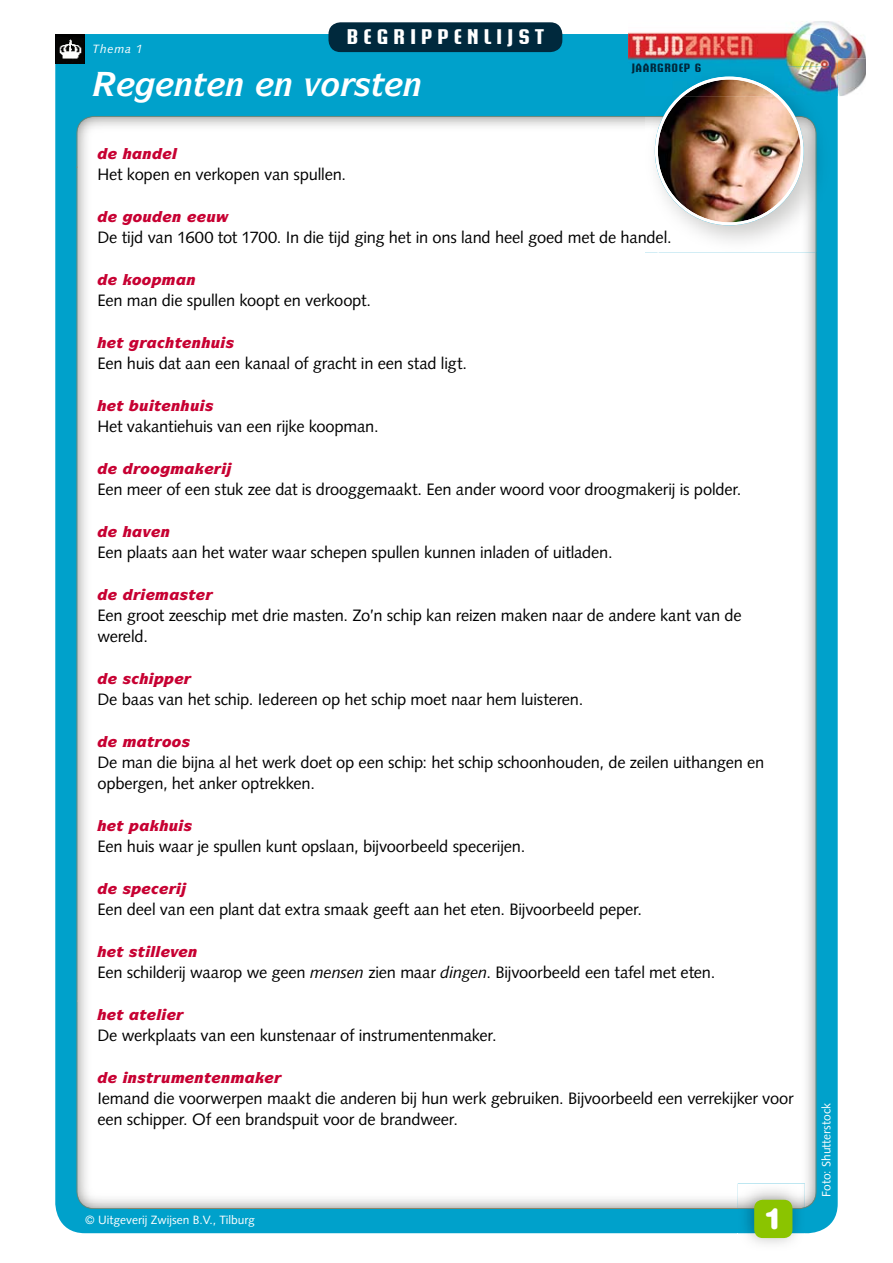
<style>
.page{position:relative;width:893px;height:1263px;background:#fff}
.page>*{position:absolute;margin:0;border:0;box-sizing:border-box;transform-origin:0 0}
.t1{font:italic 700 33px "ITC Symbol Std";color:#fff}
.t2{font:900 29.25px "Helvetica Rounded LT Std";color:#fff}
.t3{font:700 21px "Briem Akademi Std";letter-spacing:.25em;color:#fff}
.t4{font:16.5px/21px "Syntax LT Std";letter-spacing:-.015em;color:#000}
.t5{font:italic 900 15px "ITC Symbol Std";color:#c70132}
.t6{font:12px "Syntax LT Std";color:#fff}
.t7{font:700 12px "Briem Akademi Std";letter-spacing:.05em;color:#00293d}
.t8{font:italic 12px "Syntax LT Std";letter-spacing:.07em;color:#fff}
.s1{font-style:italic}
</style>
<div class="page">
<div style="left:55px;top:34px;width:783px;height:1199px;background:#00a1cb;border-radius:30px"></div>
<div style="left:130px;top:168px;width:527px;height:832px;background:#fff"></div>
<div style="left:657px;top:252px;width:148px;height:955px;background:#fff"></div>
<div style="left:130px;top:1000px;width:529px;height:207px;background:#fff"></div>
<img style="left:77px;top:116px;width:568px;height:52px">
<img style="left:77px;top:166px;width:53px;height:1043px">
<img style="left:805px;top:252px;width:11px;height:956px">
<img style="left:128px;top:1207px;width:610px;height:2px">
<img style="left:804px;top:113px;width:15px;height:139px">
<img style="left:645px;top:116px;width:171px;height:136px">
<img style="left:655px;top:96px;width:149px;height:129px">
<img style="left:738px;top:1183px;width:67px;height:61px">
<div style="left:754px;top:1200px;width:38px;height:38px;background:#8bc400;border-radius:9px"></div>
<div style="left:328px;top:22px;width:234px;height:30px;background:#00293d;border-radius:12px"></div>
<img style="left:771px;top:21px;width:95px;height:37px">
<img style="left:838px;top:58px;width:28px;height:38px">
<img style="left:629px;top:34px;width:209px;height:62px">
<img style="left:679px;top:77px;width:101px;height:19px">
<div style="left:55px;top:34px;width:30px;height:30px;background:#000"></div>
<img style="left:59px;top:39px;width:23px;height:21px">
<svg style="left:182px;top:340px;width:9px;height:8px"></svg>
<svg style="left:201px;top:337px;width:9px;height:11px"></svg>
<svg style="left:220px;top:337px;width:6px;height:11px"></svg>
<svg style="left:97px;top:400px;width:19px;height:11px"></svg>
<svg style="left:129px;top:400px;width:10px;height:11px"></svg>
<svg style="left:149px;top:400px;width:5px;height:11px"></svg>
<svg style="left:162px;top:403px;width:9px;height:8px"></svg>
<svg style="left:180px;top:400px;width:9px;height:11px"></svg>
<svg style="left:199px;top:400px;width:6px;height:11px"></svg>
<svg style="left:98px;top:463px;width:19px;height:11px"></svg>
<svg style="left:98px;top:589px;width:19px;height:11px"></svg>
<svg style="left:98px;top:673px;width:19px;height:11px"></svg>
<svg style="left:98px;top:736px;width:49px;height:11px"></svg>
<svg style="left:154px;top:739px;width:8px;height:8px"></svg>
<svg style="left:98px;top:883px;width:19px;height:11px"></svg>
<svg style="left:97px;top:946px;width:19px;height:11px"></svg>
<svg style="left:145px;top:946px;width:6px;height:11px"></svg>
<svg style="left:161px;top:949px;width:9px;height:8px"></svg>
<svg style="left:179px;top:949px;width:9px;height:8px"></svg>
<svg style="left:97px;top:1009px;width:19px;height:11px"></svg>
<svg style="left:130px;top:1012px;width:9px;height:8px"></svg>
<svg style="left:147px;top:1009px;width:37px;height:11px"></svg>
<svg style="left:98px;top:1072px;width:30px;height:11px"></svg>
<svg style="left:153px;top:1075px;width:9px;height:8px"></svg>
<svg style="left:171px;top:1075px;width:23px;height:8px"></svg>
<svg style="left:212px;top:1075px;width:9px;height:8px"></svg>
<svg style="left:230px;top:1072px;width:52px;height:11px"></svg>
<svg style="left:98px;top:148px;width:79px;height:11px"></svg>
<div style="left:98px;top:211px;width:131px;height:14px;background:#fff"></div>
<svg style="left:98px;top:274px;width:88px;height:14px"></svg>
<svg style="left:97px;top:337px;width:77px;height:14px"></svg>
<div style="left:123px;top:463px;width:109px;height:14px;background:#fff"></div>
<svg style="left:98px;top:526px;width:71px;height:11px"></svg>
<svg style="left:123px;top:589px;width:90px;height:11px"></svg>
<svg style="left:123px;top:673px;width:69px;height:14px"></svg>
<svg style="left:97px;top:820px;width:95px;height:14px"></svg>
<svg style="left:123px;top:883px;width:64px;height:14px"></svg>
<p class="t8" style="left:92px;top:41px;width:52px">Thema 1</p>
<p class="t3" style="left:347px;top:25px;width:199px">BEGRIPPENLIJST</p>
<h1 class="t1" style="left:174px;top:63px;width:249px">■▼ ■ ■ ❖□ ▲▼ ■</h1>
<p class="t7" style="left:632px;top:61px;width:71px">JAARGROEP 6</p>
<p class="t4" style="left:97px;top:164px;width:250px">Het kopen en verkopen van spullen.</p>
<p class="t4" style="left:97px;top:227px;width:576px">De tijd van 1600 tot 1700. In die tijd ging het in ons land heel goed met de handel.</p>
<p class="t5" style="left:186px;top:270px;width:11px">■</p>
<p class="t4" style="left:97px;top:290px;width:275px">Een man die spullen koopt en verkoopt.</p>
<p class="t5" style="left:175px;top:333px;width:61px">▼■◆▲</p>
<p class="t4" style="left:97px;top:353px;width:371px">Een huis dat aan een kanaal of gracht in een stad ligt.</p>
<p class="t5" style="left:116px;top:396px;width:98px">▼ ◆▼ ■◆▲</p>
<p class="t4" style="left:97px;top:416px;width:283px">Het vakantiehuis van een rijke koopman.</p>
<p class="t4" style="left:97px;top:479px;width:646px">Een meer of een stuk zee dat is drooggemaakt. Een ander woord voor droogmakerij is polder.</p>
<p class="t4" style="left:97px;top:542px;width:517px">Een plaats aan het water waar schepen spullen kunnen inladen of uitladen.</p>
<p class="t4" style="left:97px;top:605px;width:646px">Een groot zeeschip met drie masten. Zo’n schip kan reizen maken naar de andere kant van de wereld.</p>
<p class="t4" style="left:97px;top:689px;width:487px">De baas van het schip. Iedereen op het schip moet naar hem luisteren.</p>
<p class="t5" style="left:147px;top:732px;width:45px">▼ □□▲</p>
<p class="t4" style="left:97px;top:752px;width:668px">De man die bijna al het werk doet op een schip: het schip schoonhouden, de zeilen uithangen en opbergen, het anker optrekken.</p>
<p class="t4" style="left:97px;top:836px;width:429px">Een huis waar je spullen kunt opslaan, bijvoorbeeld specerijen.</p>
<p class="t4" style="left:97px;top:899px;width:546px">Een deel van een plant dat extra smaak geeft aan het eten. Bijvoorbeeld peper.</p>
<p class="t5" style="left:116px;top:942px;width:82px">▼ ▲▼●● ❖ ■</p>
<p class="t4" style="left:97px;top:962px;width:619px">Een schilderij waarop we geen <span class="s1">mensen</span> zien maar <span class="s1">dingen</span>. Bijvoorbeeld een tafel met eten.</p>
<p class="t5" style="left:116px;top:1005px;width:46px">▼ ▼ ●</p>
<p class="t4" style="left:97px;top:1025px;width:401px">De werkplaats van een kunstenaar of instrumentenmaker.</p>
<p class="t5" style="left:128px;top:1068px;width:44px">■▲▼ ◆</p>
<p class="t5" style="left:195px;top:1068px;width:37px">■▼ ■</p>
<p class="t4" style="left:97px;top:1088px;width:698px">Iemand die voorwerpen maakt die anderen bij hun werk gebruiken. Bijvoorbeeld een verrekijker voor een schipper. Of een brandspuit voor de brandweer.</p>
<p class="t6" style="left:85px;top:1213px;width:171px">© Uitgeverij Zwijsen B.V., Tilburg</p>
<h2 class="t2" style="left:765px;top:1199px;width:17px">1</h2>
<p class="t6" style="left:819px;top:1197px;width:96px;rotate:-90deg">Foto: Shutterstock</p>
</div>
